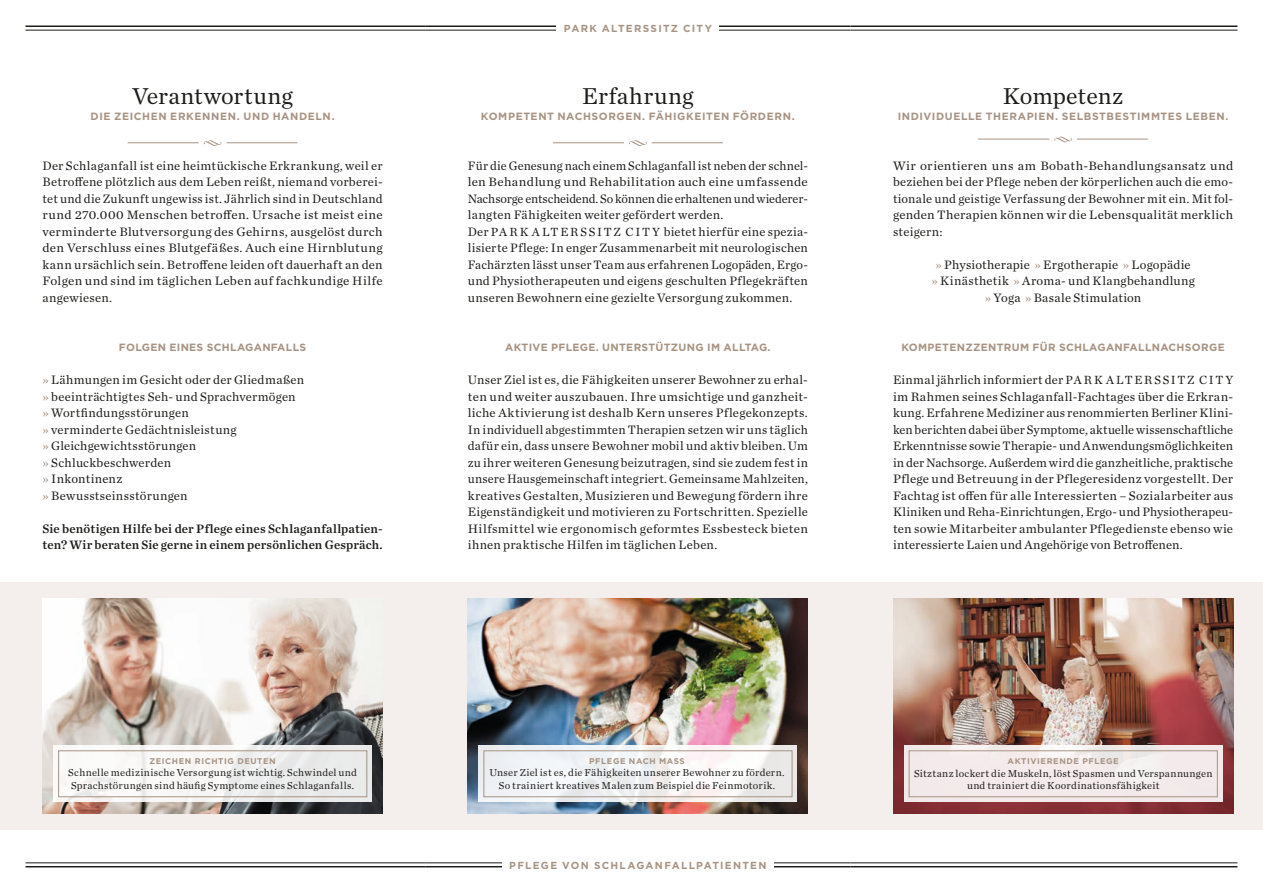
<style>
.page{position:relative;width:1263px;height:893px;background:#fff}
.page>*{position:absolute;margin:0;border:0;box-sizing:border-box;transform-origin:0 0}
.t1{font:24px "Chronicle Text G1";letter-spacing:.01em;color:#1d1d1b}
.t2{font:12.75px/16.5px "Chronicle Text G1";letter-spacing:.015em;color:#1d1d1b;text-align:justify}
.t3{font:12.75px/16.5px "Chronicle Text G1 Semi";letter-spacing:.01em;color:#1d1d1b}
.t4{font:10.5px/12.6px "Chronicle Text G1";letter-spacing:.03em;color:#1d1d1b;text-align:center}
.t5{font:700 10.5px "Gotham";letter-spacing:.04em;color:#a79383}
.t6{font:700 10.5px "Gotham";letter-spacing:.06em;color:#a79383}
.t7{font:700 10.5px "Gotham";letter-spacing:.065em;color:#a79383}
.t8{font:700 10.2px "Gotham";letter-spacing:.125em;color:#a79383}
.t9{font:700 8.25px "Gotham";letter-spacing:.07em;color:#a79383}
.s1{color:#a79383}
.s2{font-size:12.45px}
</style>
<div class="page">
<hr style="left:425px;top:26px;width:425px;height:1px;background:#1d1d1b">
<hr style="left:425px;top:30px;width:425px;height:1px;background:#1d1d1b">
<hr style="left:425px;top:866px;width:425px;height:1px;background:#1d1d1b">
<hr style="left:425px;top:862px;width:425px;height:1px;background:#1d1d1b">
<div style="left:0;top:582px;width:1263px;height:248px;background:#f4eeec"></div>
<hr style="left:26px;top:866px;width:399px;height:1px;background:#1d1d1b">
<hr style="left:26px;top:862px;width:399px;height:1px;background:#1d1d1b">
<hr style="left:850px;top:866px;width:387px;height:1px;background:#1d1d1b">
<hr style="left:850px;top:862px;width:387px;height:1px;background:#1d1d1b">
<hr style="left:26px;top:26px;width:399px;height:1px;background:#1d1d1b">
<hr style="left:26px;top:30px;width:399px;height:1px;background:#1d1d1b">
<hr style="left:850px;top:26px;width:387px;height:1px;background:#1d1d1b">
<hr style="left:850px;top:30px;width:387px;height:1px;background:#1d1d1b">
<img style="left:43px;top:599px;width:340px;height:214px">
<svg style="left:53px;top:745px;width:319px;height:57px"></svg>
<div style="left:58px;top:750px;width:309px;height:47px;border:1px solid #a79383"></div>
<hr style="left:128px;top:142px;width:170px;height:1px;background:#a79383">
<div style="left:199px;top:129px;width:28px;height:28px;background:#fff;border-radius:50%"></div>
<svg style="left:204px;top:140px;width:18px;height:6px"></svg>
<img style="left:468px;top:599px;width:340px;height:214px">
<svg style="left:478px;top:745px;width:319px;height:57px;fill:#f0f2f6"></svg>
<div style="left:483px;top:750px;width:309px;height:47px;border:1px solid #a79383"></div>
<hr style="left:553px;top:142px;width:170px;height:1px;background:#a79383">
<div style="left:624px;top:129px;width:28px;height:28px;background:#fff;border-radius:50%"></div>
<svg style="left:629px;top:140px;width:18px;height:6px"></svg>
<img style="left:893px;top:599px;width:340px;height:214px">
<div style="left:904px;top:745px;width:318px;height:57px;background:#f4eaeb"></div>
<div style="left:909px;top:750px;width:309px;height:47px;border:1px solid #a79383"></div>
<hr style="left:978px;top:139px;width:170px;height:1px;background:#a79383">
<div style="left:1049px;top:125px;width:28px;height:28px;background:#fff;border-radius:50%"></div>
<svg style="left:1054px;top:136px;width:18px;height:7px"></svg>
<div style="left:556px;top:23px;width:163px;height:9px;background:#fff"></div>
<div style="left:502px;top:860px;width:271px;height:9px;background:#fff"></div>
<p class="t8" style="left:564px;top:21px;width:150px">PARK ALTERSSITZ CITY</p>
<h1 class="t1" style="left:132px;top:77px;width:162px">Verantwortung</h1>
<p class="t7" style="left:91px;top:109px;width:246px">DIE ZEICHEN ERKENNEN. UND HANDELN.</p>
<h1 class="t1" style="left:582px;top:77px;width:113px">Erfahrung</h1>
<p class="t5" style="left:481px;top:109px;width:315px">KOMPETENT NACHSORGEN. FÄHIGKEITEN FÖRDERN.</p>
<h1 class="t1" style="left:1003px;top:77px;width:122px">Kompetenz</h1>
<p class="t6" style="left:898px;top:109px;width:332px">INDIVIDUELLE THERAPIEN. SELBSTBESTIMMTES LEBEN.</p>
<p class="t2" style="left:43px;top:156px;width:342px">Der Schlaganfall ist eine heimtückische Erkrankung, weil er Betroffene plötzlich aus dem Leben reißt, niemand vorberei&shy;tet und die Zukunft ungewiss ist. Jährlich sind in Deutschland rund 270.000 Menschen betroffen. Ursache ist meist eine verminderte Blutversorgung des Gehirns, ausgelöst durch den Verschluss eines Blutgefäßes. Auch eine Hirnblutung kann ursächlich sein. Betroffene leiden oft dauerhaft an den Folgen und sind im täglichen Leben auf fachkundige Hilfe angewiesen.</p>
<p class="t5" style="left:119px;top:340px;width:189px">FOLGEN EINES SCHLAGANFALLS</p>
<p class="t2" style="left:43px;top:371px;width:263px;text-align:left"><span class="s1">»</span> Lähmungen im Gesicht oder der Gliedmaßen <span class="s1">»</span> beeinträchtigtes Seh- und Sprachvermögen <span class="s1">»</span> Wortfindungsstörungen<br><span class="s1">»</span> verminderte Gedächtnisleistung<br><span class="s1">»</span> Gleichgewichtsstörungen<br><span class="s1">»</span> Schluckbeschwerden<br><span class="s1">»</span> Inkontinenz<br><span class="s1">»</span> Bewusstseinsstörungen</p>
<p class="t3" style="left:43px;top:519px;width:342px">Sie benötigen Hilfe bei der Pflege eines Schlaganfallpatien&shy;ten? Wir beraten Sie gerne in einem persönlichen Gespräch.</p>
<p class="t2" style="left:468px;top:156px;width:342px;text-align:left">Für die Genesung nach einem Schlaganfall ist neben der schnel&shy;len Behandlung und Rehabilitation auch eine umfassende Nachsorge entscheidend. So können die erhaltenen und wiederer&shy;langten Fähigkeiten weiter gefördert werden.<br>Der <span class="s2">PA R K ALTERSSITZ CITY</span> bietet hierfür eine spezia&shy;lisierte Pflege: In enger Zusammenarbeit mit neurologischen Fachärzten lässt unser Team aus erfahrenen Logopäden, Ergo&shy;und Physiotherapeuten und eigens geschulten Pflegekräften unseren Bewohnern eine gezielte Versorgung zukommen.</p>
<p class="t5" style="left:505px;top:340px;width:267px">AKTIVE PFLEGE. UNTERSTÜTZUNG IM ALLTAG.</p>
<p class="t2" style="left:468px;top:371px;width:342px">Unser Ziel ist es, die Fähigkeiten unserer Bewohner zu erhal&shy;ten und weiter auszubauen. Ihre umsichtige und ganzheit&shy;liche Aktivierung ist deshalb Kern unseres Pflegekonzepts.<br>In individuell abgestimmten Therapien setzen wir uns täglich dafür ein, dass unsere Bewohner mobil und aktiv bleiben. Um zu ihrer weiteren Genesung beizutragen, sind sie zudem fest in unsere Hausgemeinschaft integriert. Gemeinsame Mahlzeiten, kreatives Gestalten, Musizieren und Bewegung fördern ihre Eigenständigkeit und motivieren zu Fortschritten. Spezielle Hilfsmittel wie ergonomisch geformtes Essbesteck bieten ihnen praktische Hilfen im täglichen Leben.</p>
<p class="t2" style="left:893px;top:156px;width:342px">Wir orientieren uns am Bobath-Behandlungsansatz und beziehen bei der Pflege neben der körperlichen auch die emo&shy;tionale und geistige Verfassung der Bewohner mit ein. Mit fol&shy;genden Therapien können wir die Lebensqualität merklich steigern:</p>
<p class="t2" style="left:931px;top:255px;width:265px;text-align:center"><span class="s1">»</span> Physiotherapie <span class="s1">»</span> Ergotherapie <span class="s1">»</span> Logopädie <span class="s1">»</span> Kinästhetik <span class="s1">»</span> Aroma- und Klangbehandlung <span class="s1">»</span> Yoga <span class="s1">»</span> Basale Stimulation</p>
<p class="t5" style="left:901px;top:340px;width:325px">KOMPETENZZENTRUM FÜR SCHLAGANFALLNACHSORGE</p>
<p class="t2" style="left:893px;top:371px;width:342px">Einmal jährlich informiert der <span class="s2">PA R K ALTERSSITZ CITY </span>im Rahmen seines Schlaganfall-Fachtages über die Erkran&shy;kung. Erfahrene Mediziner aus renommierten Berliner Klini&shy;ken berichten dabei über Symptome, aktuelle wissenschaftliche Erkenntnisse sowie Therapie- und Anwendungsmöglichkeiten in der Nachsorge. Außerdem wird die ganzheitliche, praktische Pflege und Betreuung in der Pflegeresidenz vorgestellt. Der Fachtag ist offen für alle Interessierten – Sozialarbeiter aus Kliniken und Reha-Einrichtungen, Ergo- und Physiotherapeu&shy;ten sowie Mitarbeiter ambulanter Pflegedienste ebenso wie interessierte Laien und Angehörige von Betroffenen.</p>
<p class="t9" style="left:149px;top:755px;width:128px">ZEICHEN RICHTIG DEUTEN</p>
<p class="t4" style="left:68px;top:766px;width:290px;text-align:left">Schnelle medizinische Versorgung ist wichtig. Schwindel und<br>Sprachstörungen sind häufig Symptome eines Schlaganfalls.</p>
<p class="t9" style="left:589px;top:755px;width:97px">PFLEGE NACH MASS</p>
<p class="t4" style="left:489px;top:766px;width:297px">Unser Ziel ist es, die Fähigkeiten unserer Bewohner zu fördern.<br>So trainiert kreatives Malen zum Beispiel die Feinmotorik.</p>
<p class="t9" style="left:1007px;top:756px;width:113px">AKTIVIERENDE PFLEGE</p>
<p class="t4" style="left:914px;top:766px;width:300px">Sitztanz lockert die Muskeln, löst Spasmen und Verspannungen und trainiert die Koordinationsfähigkeit</p>
<p class="t8" style="left:509px;top:858px;width:259px">PFLEGE VON SCHLAGANFALLPATIENTEN</p>
</div>
